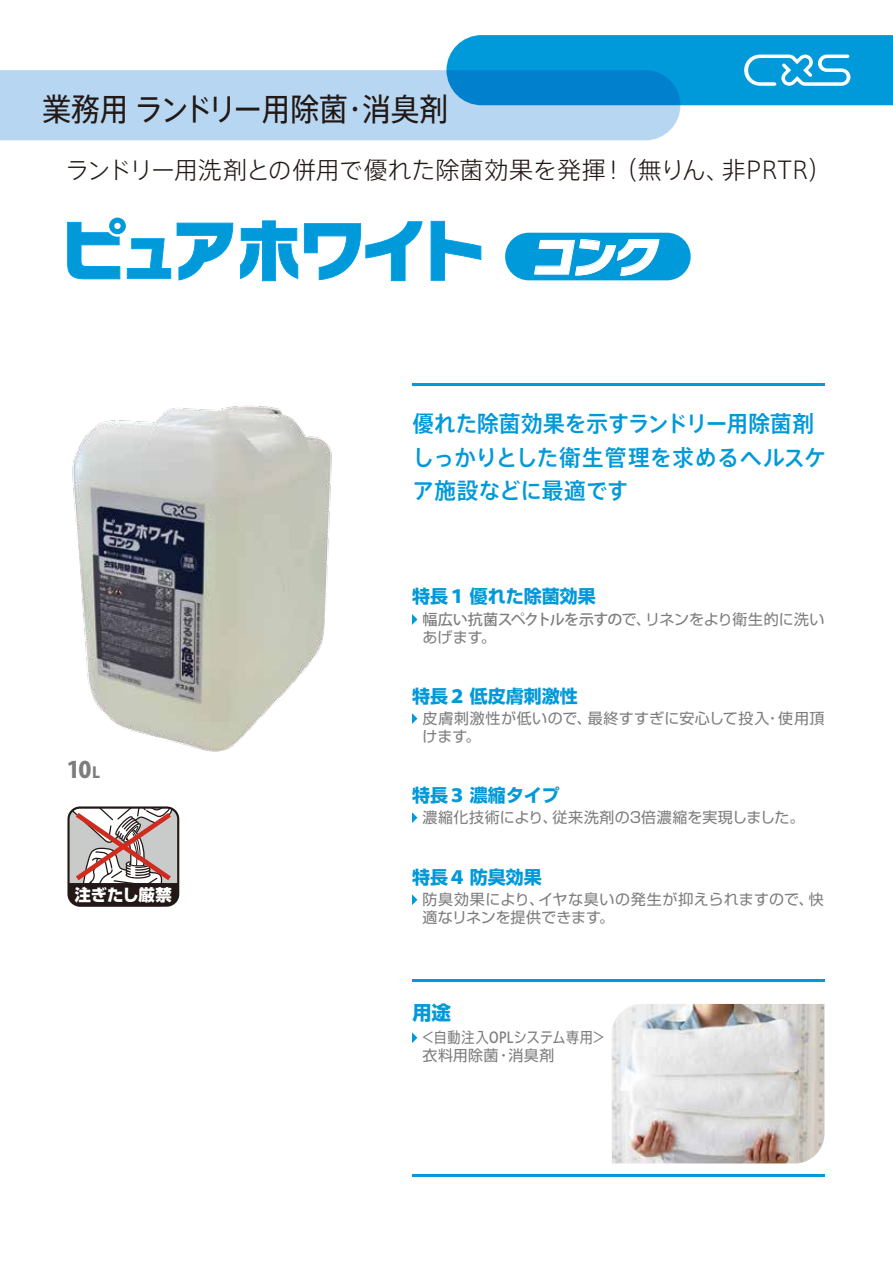
<style>
.page{position:relative;width:893px;height:1263px;background:#fff}
.page>*{position:absolute;margin:0;border:0;box-sizing:border-box;transform-origin:0 0}
.t1{font:900 64.5px "Typelabo N Std";letter-spacing:-.02em;color:#0099d9}
.t2{font:italic 900 41.25px "Typelabo N Std";color:#fff}
.t3{font:31.5px "Axis Std";color:#221815;scale:.91 1}
.t4{font:300 24px "Axis Std";letter-spacing:-.01em;color:#221815}
.t5{font:500 22.5px/33.5px "Axis Std";letter-spacing:.005em;color:#0099d9;scale:.96 1}
.t6{font:800 22.5px "Koz Go Pro";color:#7d7d7d}
.t7{font:700 19.5px "Shin Go Pro";color:#0099d9}
.t8{font:700 18px "Shin Go Pro";color:#0099d9}
.t9{font:800 16.35px "Shin Go Pro";letter-spacing:-.01em;color:#fff}
.t10{font:15px/18px "Shin Go Pro";letter-spacing:.02em;color:#7d7d7d}
.t11{font:500 15px "Koz Go Pro";letter-spacing:-.035em;color:#7d7d7d}
.t12{font:15px/18px "Shin Go Pro";letter-spacing:.02em;color:#7d7d7d;scale:.87 1}
.s1{font-size:55.35px}
.s2{font-family:"Koz Go Pro";font-weight:800}
.s3{font-family:"Shin Go Pro";font-weight:400}
.s4{font-size:15px}
.s5{font-family:"Koz Go Pro";font-weight:500}
</style>
<div class="page">
<img style="left:72px;top:405px;width:260px;height:347px">
<svg style="left:67px;top:222px;width:53px;height:57px"></svg>
<svg style="left:127px;top:238px;width:44px;height:41px"></svg>
<svg style="left:177px;top:223px;width:56px;height:58px"></svg>
<svg style="left:240px;top:220px;width:58px;height:61px"></svg>
<svg style="left:304px;top:221px;width:119px;height:60px"></svg>
<svg style="left:431px;top:221px;width:50px;height:60px"></svg>
<svg style="left:107px;top:215px;width:21px;height:22px"></svg>
<div style="left:109px;top:218px;width:17px;height:16px;background:#0099d9;border-radius:50%"></div>
<div style="left:114px;top:223px;width:7px;height:6px;background:#fff;border-radius:50%"></div>
<img style="left:612px;top:1004px;width:212px;height:159px">
<hr style="left:412px;top:1175px;width:412px;height:2px;background:#0099d9">
<hr style="left:412px;top:979px;width:412px;height:2px;background:#0099d9">
<hr style="left:412px;top:384px;width:412px;height:2px;background:#0099d9">
<svg style="left:412px;top:614px;width:5px;height:11px"></svg>
<svg style="left:412px;top:713px;width:5px;height:11px"></svg>
<svg style="left:412px;top:894px;width:5px;height:11px"></svg>
<svg style="left:412px;top:812px;width:5px;height:11px"></svg>
<svg style="left:412px;top:1032px;width:5px;height:11px"></svg>
<div style="left:67px;top:806px;width:112px;height:101px;border:2px solid #221815;border-radius:12px"></div>
<svg style="left:69px;top:806px;width:109px;height:101px"></svg>
<div style="left:0;top:70px;width:680px;height:70px;background:#b6d6f1"></div>
<svg style="left:446px;top:35px;width:447px;height:70px;background:#0d98d8"></svg>
<div style="left:505px;top:233px;width:186px;height:47px;background:#0099d9;border-radius:24px"></div>
<svg style="left:534px;top:239px;width:126px;height:37px"></svg>
<h3 class="t3" style="left:43px;top:85px;width:447px">業務用 ランドリー用除菌・消臭剤</h3>
<h3 class="t4" style="left:65px;top:152px;width:768px">ランドリー用洗剤との併用で優れた除菌効果を発揮！（無りん、非PRTR）</h3>
<h1 class="t1" style="left:61px;top:203px;width:426px">ヒ<span class="s1">ュ</span>アホワイト</h1>
<h2 class="t2" style="left:531px;top:227px;width:135px">コンク</h2>
<h3 class="t5" style="left:413px;top:405px;width:432px">優れた除菌効果を示すランドリー用除菌剤しっかりとした衛生管理を求めるヘルスケア施設などに最適です</h3>
<p class="t8" style="left:412px;top:582px;width:185px">特長<span class="s2">１</span> 優れた除菌効果</p>
<p class="t11" style="left:423px;top:610px;width:403px">幅広い抗菌スペクトルを示すの<span class="s3">で、リネンをより衛生的に洗い</span></p>
<p class="t10" style="left:423px;top:626px;width:75px">あげます。</p>
<h3 class="t6" style="left:67px;top:755px;width:35px">10<span class="s4">L</span></h3>
<p class="t9" style="left:75px;top:882px;width:98px">注ぎたし厳禁</p>
<p class="t8" style="left:412px;top:681px;width:167px">特長<span class="s2">２</span> 低皮膚刺激性</p>
<p class="t10" style="left:423px;top:707px;width:403px">皮膚刺激性が低いので、最終すすぎに安心して投入・使用頂けます。</p>
<p class="t8" style="left:412px;top:780px;width:149px">特長<span class="s2">３</span> 濃縮タイプ</p>
<p class="t10" style="left:423px;top:807px;width:383px">濃縮化技術により、従来洗剤の3倍濃縮を実現しました。</p>
<p class="t8" style="left:412px;top:863px;width:131px">特長<span class="s2">４</span> 防臭効果</p>
<p class="t10" style="left:423px;top:889px;width:403px">防臭効果により、イヤな臭いの発生が抑えられますので、快適なリネンを提供できます。</p>
<h3 class="t7" style="left:412px;top:997px;width:40px">用途</h3>
<p class="t12" style="left:423px;top:1027px;width:210px">&lt;自動注入<span class="s5">OPL</span>システム専用&gt;衣料用除菌・消臭剤</p>
</div>
